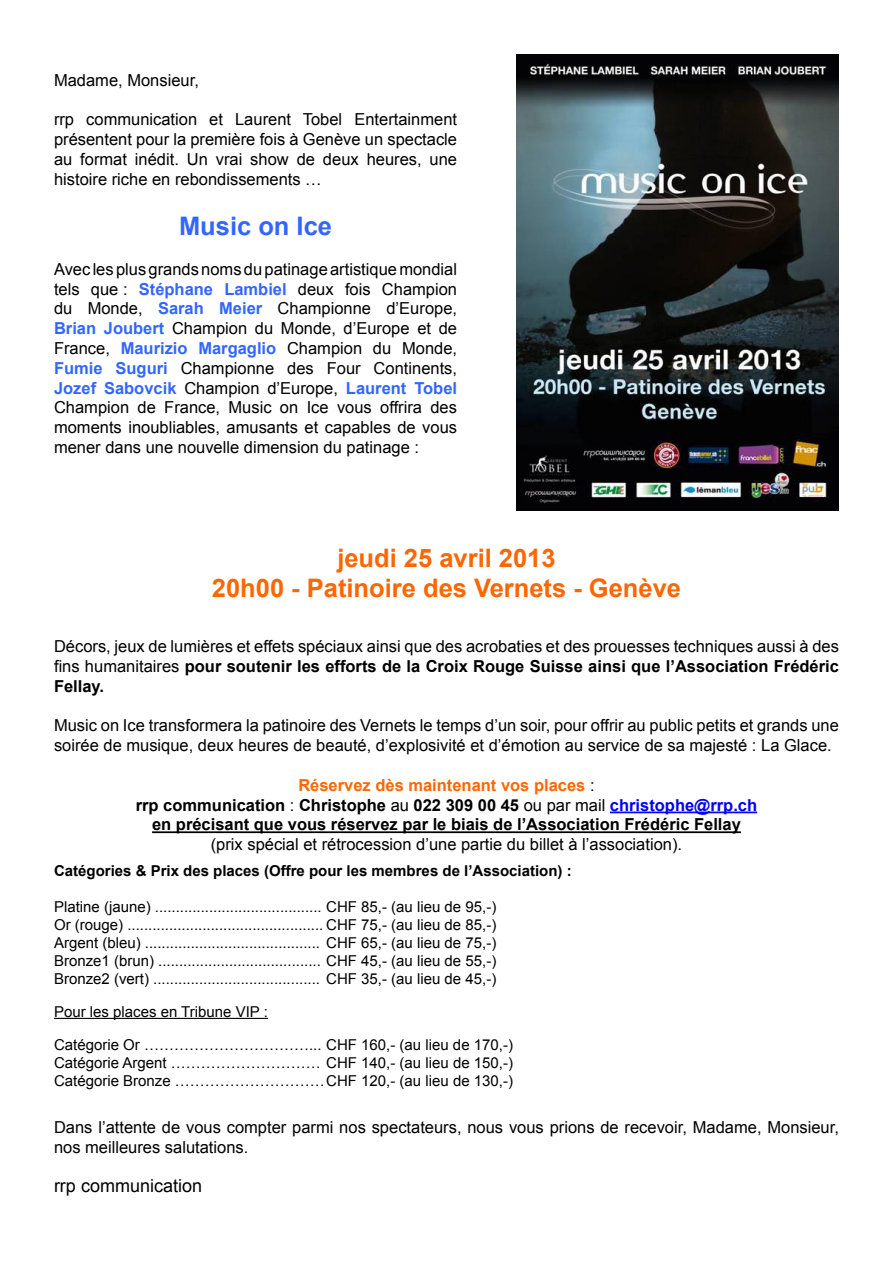
<style>
.page{position:relative;width:893px;height:1263px;background:#fff}
.page>*{position:absolute;margin:0;border:0;box-sizing:border-box;transform-origin:0 0}
.t1{font:700 25.5px/30.6px "Arial";color:#f60;text-align:center}
.t2{font:700 25.5px "Arial";color:#36f}
.t3{font:18px "Arial";color:#000}
.t4{font:16.5px/19.8px "Arial";color:#000;text-align:justify}
.t5{font:700 16.5px/19.8px "Arial";color:#000;text-align:center}
.t6{font:15px/18px "Arial";color:#000;text-align:justify}
.t7{font:700 15px "Arial";color:#000}
.s1{font-weight:700;color:#36f}
.s2{font-weight:700}
.s3{color:#f60}
.s4{font-weight:400}
.s5{color:#00f}
</style>
<div class="page">
<img style="left:516px;top:54px;width:323px;height:456px">
<hr style="left:610px;top:811px;width:147px;height:2px;background:#00f">
<hr style="left:152px;top:831px;width:589px;height:2px;background:#000">
<hr style="left:54px;top:1018px;width:214px;height:1px;background:#000">
<p class="t4" style="left:54px;top:70px;width:146px">Madame, Monsieur,</p>
<p class="t4" style="left:54px;top:110px;width:405px">rrp communication et Laurent Tobel Entertainment présentent pour la première fois à Genève un spectacle au format inédit. Un vrai show de deux heures, une histoire riche en rebondissements …</p>
<h1 class="t2" style="left:179px;top:209px;width:155px">Music on Ice</h1>
<p class="t4" style="left:54px;top:259px;width:405px">Avec les plus grands noms du patinage artistique mondial tels que : <span class="s1">Stéphane Lambiel</span> deux fois Champion du Monde, <span class="s1">Sarah Meier</span> Championne d’Europe, <span class="s1">Brian Joubert</span> Champion du Monde, d’Europe et de France, <span class="s1">Maurizio Margaglio</span> Champion du Monde, <span class="s1">Fumie Suguri</span> Championne des Four Continents, <span class="s1">Jozef Sabovcik</span> Champion d’Europe, <span class="s1">Laurent Tobel </span>Champion de France, Music on Ice vous offrira des moments inoubliables, amusants et capables de vous mener dans une nouvelle dimension du patinage :</p>
<h1 class="t1" style="left:212px;top:543px;width:471px">jeudi 25 avril 2013<br>20h00 - Patinoire des Vernets - Genève</h1>
<p class="t4" style="left:54px;top:637px;width:786px">Décors, jeux de lumières et effets spéciaux ainsi que des acrobaties et des prouesses techniques aussi à des fins humanitaires <span class="s2">pour soutenir les efforts de la Croix Rouge Suisse ainsi que l’Association Frédéric Fellay.</span></p>
<p class="t4" style="left:54px;top:716px;width:786px">Music on Ice transformera la patinoire des Vernets le temps d’un soir, pour offrir au public petits et grands une soirée de musique, deux heures de beauté, d’explosivité et d’émotion au service de sa majesté : La Glace.</p>
<p class="t5" style="left:136px;top:776px;width:623px"><span class="s3">Réservez dès maintenant vos places</span> <span class="s4">:<br></span>rrp communication <span class="s4">:</span> Christophe <span class="s4">au</span> 022 309 00 45 <span class="s4">ou par mail</span> <span class="s5">christophe@rrp.ch </span>en précisant que vous réservez par le biais de l’Association Frédéric Fellay</p>
<p class="t4" style="left:211px;top:835px;width:473px">(prix spécial et rétrocession d’une partie du billet à l’association).</p>
<p class="t7" style="left:54px;top:861px;width:519px">Catégories &amp; Prix des places (Offre pour les membres de l’Association) :</p>
<p class="t6" style="left:54px;top:898px;width:444px">Platine (jaune) ........................................ CHF 85,- (au lieu de 95,-)<br>Or (rouge) ............................................... CHF 75,- (au lieu de 85,-)<br>Argent (bleu) .......................................... CHF 65,- (au lieu de 75,-)<br>Bronze1 (brun) ....................................... CHF 45,- (au lieu de 55,-)<br>Bronze2 (vert) ........................................ CHF 35,- (au lieu de 45,-)</p>
<p class="t6" style="left:54px;top:1003px;width:216px">Pour les places en Tribune VIP :</p>
<p class="t6" style="left:54px;top:1036px;width:460px">Catégorie Or ……………………………... CHF 160,- (au lieu de 170,-)<br>Catégorie Argent ………………………… CHF 140,- (au lieu de 150,-)<br>Catégorie Bronze …………………………CHF 120,- (au lieu de 130,-)</p>
<p class="t4" style="left:54px;top:1117px;width:786px">Dans l’attente de vous compter parmi nos spectateurs, nous vous prions de recevoir, Madame, Monsieur, nos meilleures salutations.</p>
<p class="t3" style="left:54px;top:1174px;width:150px">rrp communication</p>
</div>
